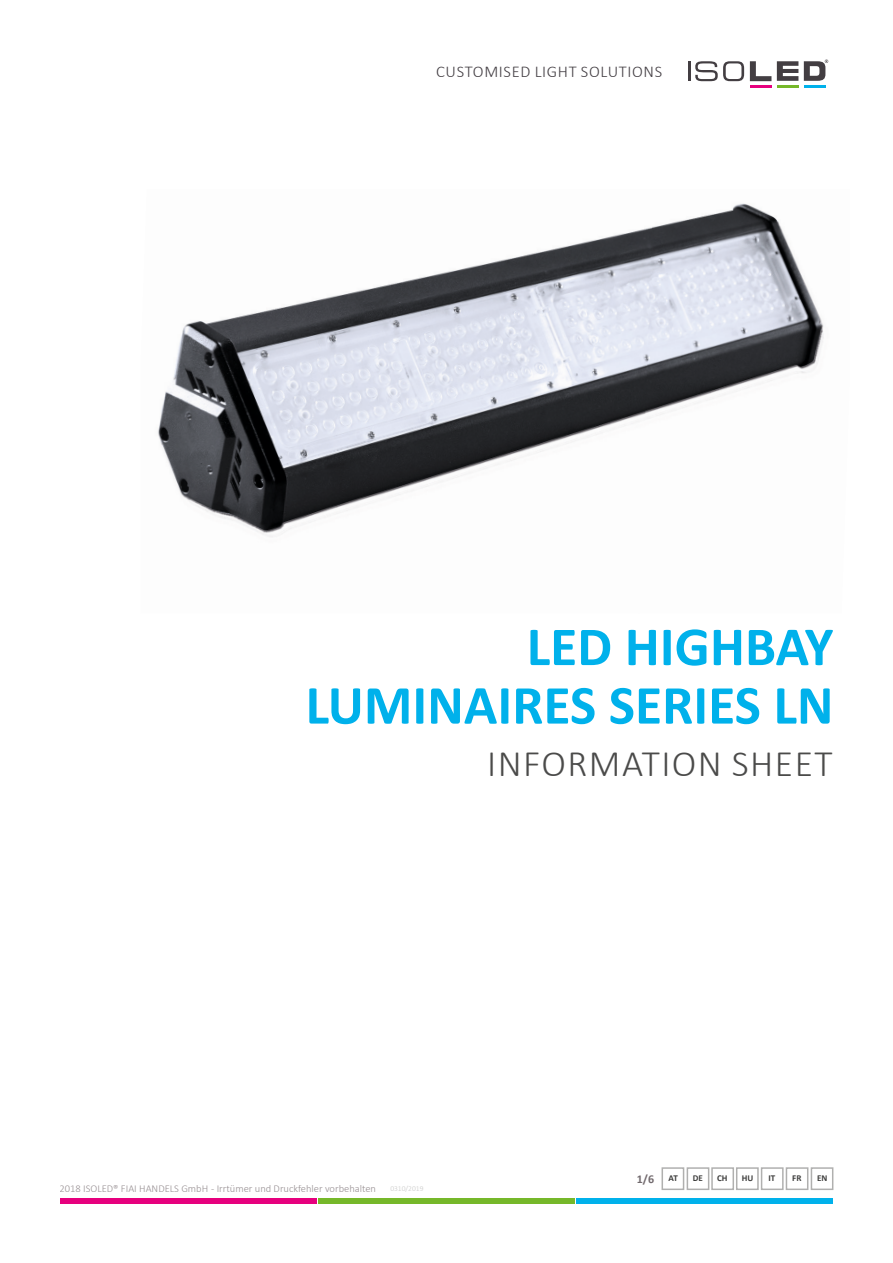
<style>
.page{position:relative;width:893px;height:1263px;background:#fff}
.page>*{position:absolute;margin:0;border:0;box-sizing:border-box;transform-origin:0 0}
.t1{font:700 55.5px/58.5px "Calibri";color:#00b1eb;text-align:right}
.t2{font:300 37.5px "Calibri";letter-spacing:.04em;color:#4b4b4a}
.t3{font:300 16.5px "Calibri";letter-spacing:.04em;color:#423d42}
.t4{font:700 12px "Calibri";color:#71696d}
.t5{font:300 10.5px "Calibri";color:#978f92}
.t6{font:700 9px "Calibri";color:#3d3d3c}
.t7{font:300 7.5px "Calibri";color:#c7c7c6}
</style>
<div class="page">
<div style="left:60px;top:1198px;width:256px;height:6px;background:#e6007e"></div>
<div style="left:576px;top:1198px;width:257px;height:6px;background:#00b1eb"></div>
<div style="left:318px;top:1198px;width:257px;height:6px;background:#76b82a"></div>
<div style="left:736px;top:1167px;width:23px;height:23px;border:2px solid #b0b0af"></div>
<div style="left:661px;top:1167px;width:23px;height:23px;border:2px solid #b0b0af"></div>
<div style="left:687px;top:1167px;width:22px;height:23px;border:2px solid #b0b0af"></div>
<div style="left:711px;top:1167px;width:23px;height:23px;border:2px solid #b0b0af"></div>
<div style="left:761px;top:1167px;width:23px;height:23px;border:2px solid #b0b0af"></div>
<div style="left:786px;top:1167px;width:22px;height:23px;border:2px solid #b0b0af"></div>
<div style="left:811px;top:1167px;width:22px;height:23px;border:2px solid #b0b0af"></div>
<hr style="left:688px;top:61px;width:3px;height:20px;background:#433e42">
<svg style="left:695px;top:61px;width:49px;height:20px"></svg>
<svg style="left:750px;top:61px;width:21px;height:20px"></svg>
<svg style="left:777px;top:61px;width:21px;height:20px"></svg>
<hr style="left:750px;top:85px;width:21px;height:2px;background:#e6007e">
<hr style="left:777px;top:85px;width:21px;height:2px;background:#76b82a">
<hr style="left:804px;top:85px;width:21px;height:2px;background:#00b1eb">
<svg style="left:804px;top:60px;width:24px;height:21px"></svg>
<img style="left:158px;top:230px;width:481px;height:307px">
<img style="left:639px;top:203px;width:185px;height:216px">
<h3 class="t3" style="left:436px;top:62px;width:228px">CUSTOMISED LIGHT SOLUTIONS</h3>
<h1 class="t1" style="left:306px;top:615px;width:529px">LED HIGHBAY<br>LUMINAIRES SERIES LN</h1>
<h2 class="t2" style="left:487px;top:740px;width:347px">INFORMATION SHEET</h2>
<p class="t5" style="left:60px;top:1182px;width:318px">2018 ISOLED® FIAI HANDELS GmbH - Irrtümer und Druckfehler vorbehalten</p>
<p class="t7" style="left:390px;top:1184px;width:35px">0310/2019</p>
<p class="t4" style="left:637px;top:1171px;width:19px">1/6</p>
<p class="t6" style="left:669px;top:1172px;width:11px">AT</p>
<p class="t6" style="left:693px;top:1172px;width:12px">DE</p>
<p class="t6" style="left:717px;top:1171px;width:12px">CH</p>
<p class="t6" style="left:742px;top:1172px;width:13px">HU</p>
<p class="t6" style="left:768px;top:1172px;width:8px">IT</p>
<p class="t6" style="left:792px;top:1172px;width:11px">FR</p>
<p class="t6" style="left:817px;top:1172px;width:12px">EN</p>
</div>
